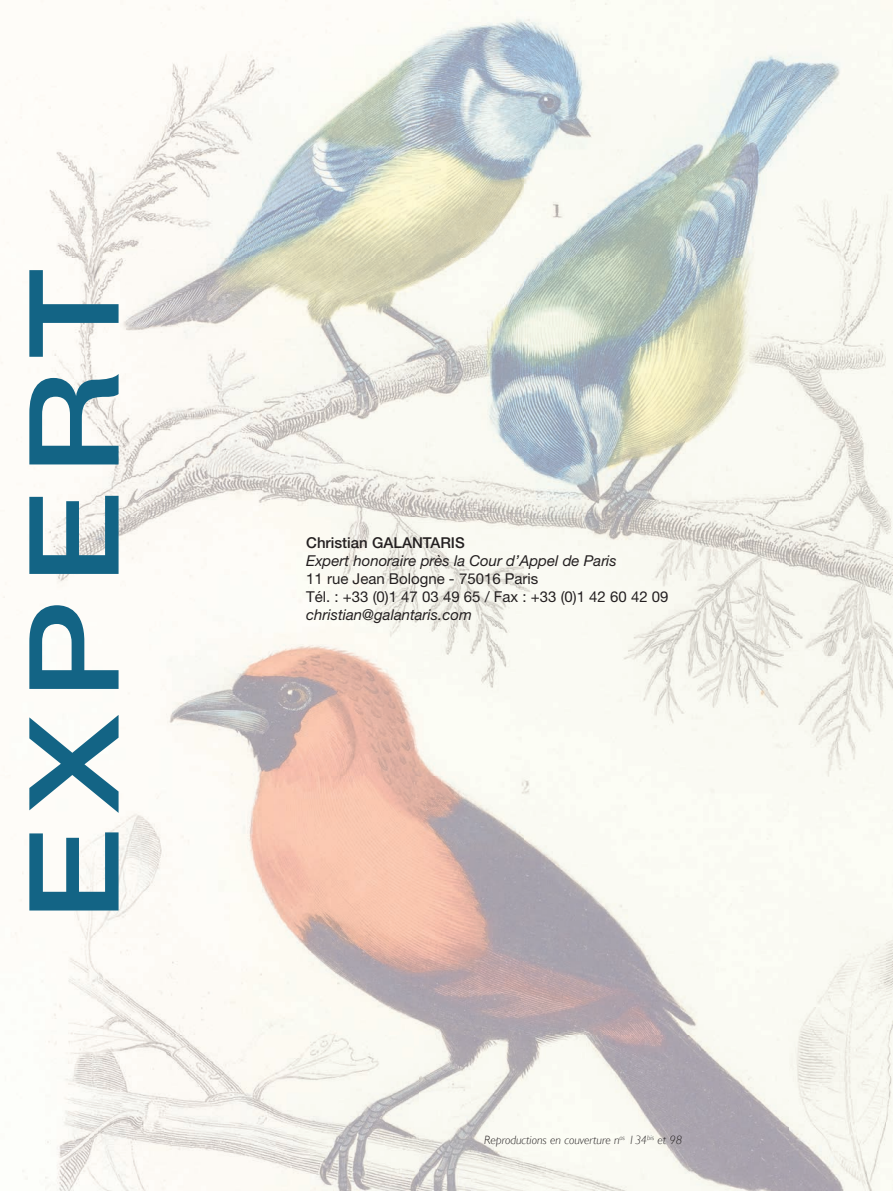
<style>
.page{position:relative;width:893px;height:1191px;background:#fff}
.page>*{position:absolute;margin:0;border:0;box-sizing:border-box;transform-origin:0 0}
.t1{font:500 124.95px "Helvetica Neue";letter-spacing:.1em;color:#136485;scale:1.2 1}
.t2{font:15px/18px "Helvetica Neue";color:#231f20}
.t3{font:italic 15px "Helvetica Neue";color:#231f20}
.t4{font:500 15px "Helvetica Neue";color:#231f20}
.t5{font:italic 300 12px "Gill Sans";color:#231f20}
</style>
<div class="page">
<img style="left:0;top:0;width:893px;height:1191px">
<h1 class="t1" style="left:0;top:922px;width:545px;rotate:-90deg">EXPERT</h1>
<p class="t4" style="left:306px;top:533px;width:160px">Christian GALANTARIS</p>
<p class="t3" style="left:306px;top:551px;width:312px">Expert honoraire près la Cour d’Appel de Paris</p>
<p class="t2" style="left:306px;top:569px;width:364px">11 rue Jean Bologne - 75016 Paris<br>Tél. : +33 (0)1 47 03 49 65 / Fax : +33 (0)1 42 60 42 09</p>
<p class="t3" style="left:306px;top:605px;width:167px">christian@galantaris.com</p>
<p class="t5" style="left:484px;top:1133px;width:199px">Reproductions en couverture n<sup>os</sup> 134<sup>bis</sup> et 98</p>
</div>
